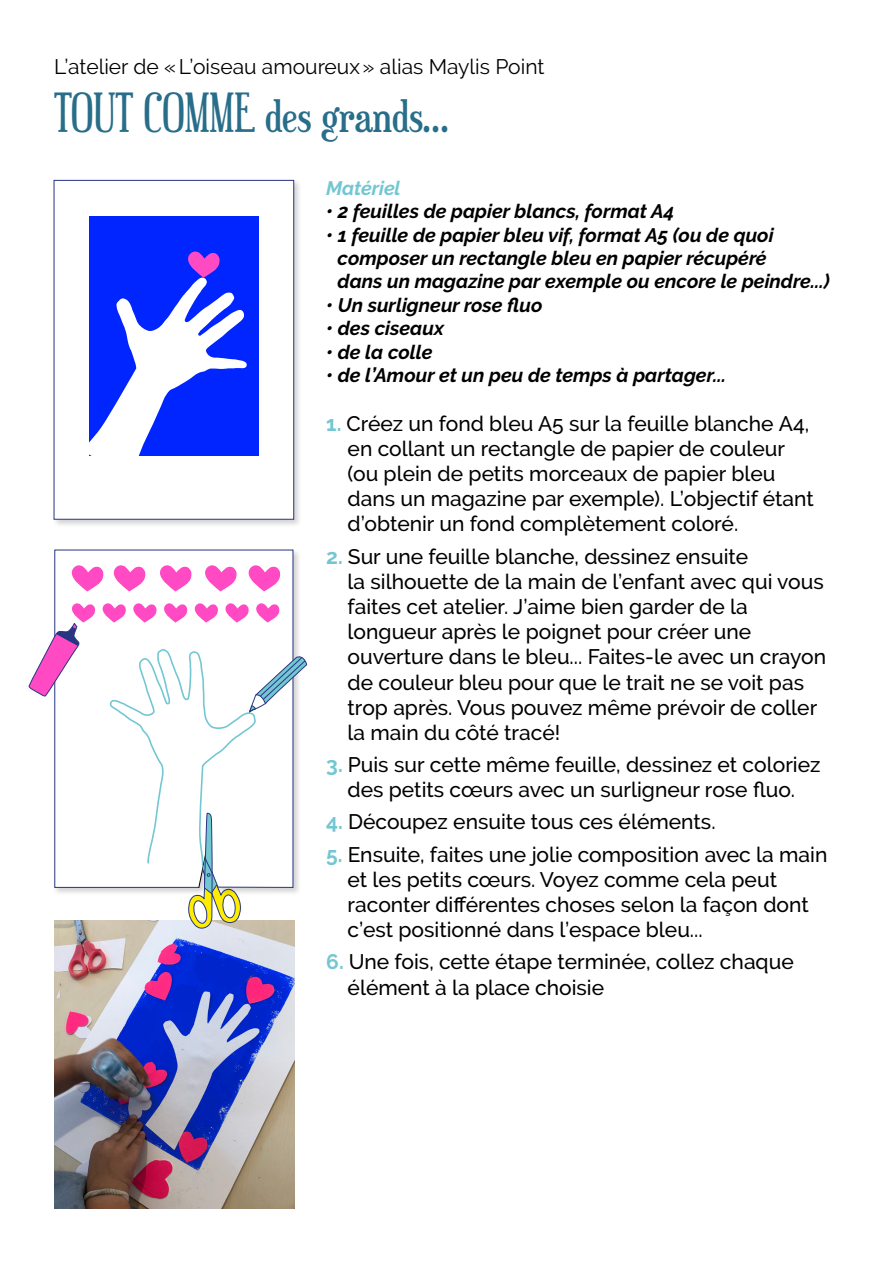
<style>
.page{position:relative;width:893px;height:1263px;background:#fff}
.page>*{position:absolute;margin:0;border:0;box-sizing:border-box;transform-origin:0 0}
.t1{font:42px "Euphorigenic";color:#286d8a}
.t2{font:500 21px/25.2px "Raleway";color:#000}
.t3{font:21px "Raleway";color:#000}
.t4{font:italic 700 19.5px/23.4px "Raleway";color:#000}
.Atelier{font:italic 700 19.5px "Raleway";letter-spacing:-.005em;color:#73c7d2}
.s1{font-weight:700;color:#73c7d2}
</style>
<div class="page">
<img style="left:54px;top:929px;width:240px;height:280px">
<svg style="left:54px;top:549px;width:240px;height:16px"></svg>
<div style="left:52px;top:178px;width:250px;height:350px;background:#000;opacity:.18"></div>
<svg style="left:53px;top:180px;width:241px;height:340px"></svg>
<div style="left:89px;top:216px;width:170px;height:239px;background:#0025ff"></div>
<svg style="left:83px;top:251px;width:164px;height:227px"></svg>
<svg style="left:28px;top:565px;width:280px;height:364px"></svg>
<p class="t3" style="left:54px;top:54px;width:492px">L’atelier de «L’oiseau amoureux» alias Maylis Point</p>
<p class="t1" style="left:54px;top:92px;width:397px">TOUT COMME des grands...</p>
<p class="Atelier" style="left:326px;top:177px;width:76px">Matériel</p>
<p class="t4" style="left:326px;top:200px;width:350px">• 2 feuilles de papier blancs, format A4</p>
<p class="t4" style="left:338px;top:223px;width:494px;text-indent:-11px">• 1 feuille de papier bleu vif, format A5 (ou de quoi composer un rectangle bleu en papier récupéré<br>dans un magazine par exemple ou encore le peindre...)</p>
<p class="t4" style="left:326px;top:293px;width:218px">• Un surligneur rose fluo</p>
<p class="t4" style="left:326px;top:317px;width:119px">• des ciseaux</p>
<p class="t4" style="left:326px;top:340px;width:108px">• de la colle</p>
<p class="t4" style="left:326px;top:363px;width:401px">• de l’Amour et un peu de temps à partager...</p>
<p class="t2" style="left:348px;top:411px;width:468px;text-indent:-21px"><span class="s1">1.</span> Créez un fond bleu A5 sur la feuille blanche A4, en collant un rectangle de papier de couleur (ou plein de petits morceaux de papier bleu dans un magazine par exemple). L’objectif étant d’obtenir un fond complètement coloré.</p>
<p class="t2" style="left:348px;top:544px;width:480px;text-indent:-21px"><span class="s1">2.</span> Sur une feuille blanche, dessinez ensuite<br>la silhouette de la main de l’enfant avec qui vous faites cet atelier. J’aime bien garder de la longueur après le poignet pour créer une ouverture dans le bleu... Faites-le avec un crayon de couleur bleu pour que le trait ne se voit pas trop après. Vous pouvez même prévoir de coller la main du côté tracé!</p>
<p class="t2" style="left:326px;top:752px;width:496px;text-align:center"><span class="s1">3.</span> Puis sur cette même feuille, dessinez et coloriez des petits cœurs avec un surligneur rose fluo.</p>
<p class="t2" style="left:326px;top:809px;width:391px"><span class="s1">4.</span> Découpez ensuite tous ces éléments.</p>
<p class="t2" style="left:348px;top:841px;width:481px;text-indent:-21px"><span class="s1">5.</span> Ensuite, faites une jolie composition avec la main et les petits cœurs. Voyez comme cela peut raconter différentes choses selon la façon dont c’est positionné dans l’espace bleu...</p>
<p class="t2" style="left:348px;top:949px;width:448px;text-indent:-21px"><span class="s1">6.</span> Une fois, cette étape terminée, collez chaque élément à la place choisie</p>
</div>
